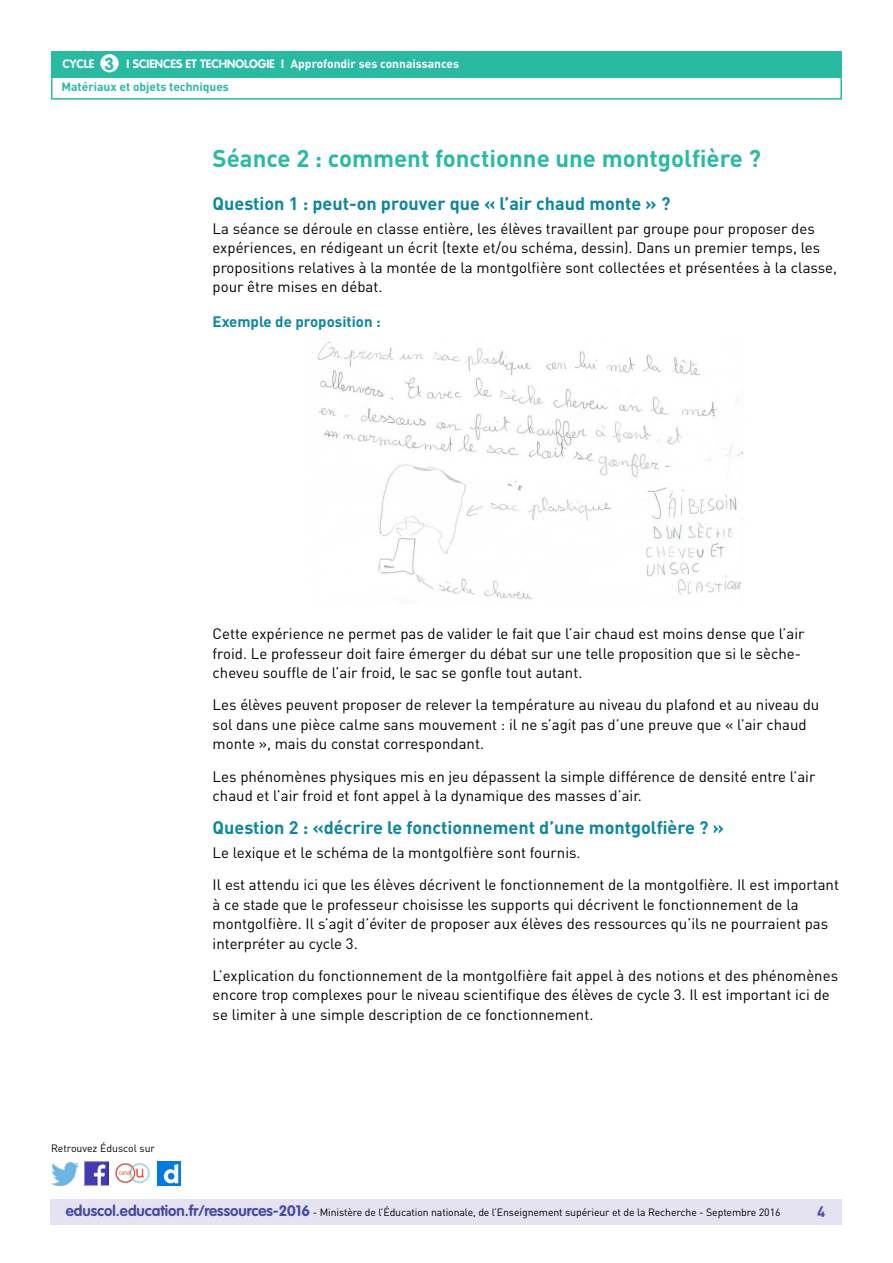
<style>
.page{position:relative;width:893px;height:1263px;background:#fff}
.page>*{position:absolute;margin:0;border:0;box-sizing:border-box;transform-origin:0 0}
.t1{font:700 24px "DIN Pro";color:#2abaa2}
.t2{font:700 18px "DIN Pro";color:#0e869e}
.t3{font:700 17.25px "VAG Rounded Std";color:#2abaa2}
.t4{font:15px/19.5px "DIN Pro";color:#000}
.t5{font:700 15px "DIN Pro";color:#0e869e}
.t6{font:700 15px "DIN Pro";color:#4b499e}
.t7{font:700 12px/23.1px "DIN Pro";color:#fff}
.t8{font:700 12px "VAG Rounded Std";color:#fff}
.t9{font:10.5px "DIN Pro";letter-spacing:-.01em;color:#000}
.s1{font-family:"VAG Rounded Std"}
.s2{color:#2abaa2}
.s3{font-family:"VAG Rounded Std";font-weight:700;font-size:15px;color:#4b499e}
</style>
<div class="page">
<div style="left:50px;top:1199px;width:791px;height:26px;background:#e5e3f2"></div>
<div style="left:51px;top:51px;width:791px;height:27px;background:#2abaa2"></div>
<div style="left:100px;top:54px;width:19px;height:18px;background:#fff;border-radius:50%"></div>
<div style="left:51px;top:75px;width:791px;height:25px;border:2px solid #2abaa2"></div>
<img style="left:85px;top:1162px;width:23px;height:23px">
<img style="left:51px;top:1163px;width:28px;height:22px">
<img style="left:158px;top:1162px;width:22px;height:23px">
<img style="left:115px;top:1162px;width:35px;height:22px">
<img style="left:318px;top:341px;width:425px;height:258px">
<p class="t3" style="left:105px;top:53px;width:11px">3</p>
<p class="t7" style="left:61px;top:52px;width:399px;text-indent:124px"><span class="s1">et technologie I</span> Approfondir ses connaissances<br><span class="s2">Matériaux et objets techniques</span></p>
<p class="t8" style="left:63px;top:57px;width:33px">CYCLE</p>
<p class="t8" style="left:127px;top:57px;width:44px">I Sciences</p>
<h1 class="t1" style="left:213px;top:143px;width:550px">Séance 2 : comment fonctionne une montgolfière ?</h1>
<p class="t2" style="left:213px;top:192px;width:459px">Question 1 : peut-on prouver que « l’air chaud monte » ?</p>
<p class="t4" style="left:213px;top:218px;width:626px">La séance se déroule en classe entière, les élèves travaillent par groupe pour proposer des expériences, en rédigeant un écrit (texte et/ou schéma, dessin). Dans un premier temps, les propositions relatives à la montée de la montgolfière sont collectées et présentées à la classe, pour être mises en débat.</p>
<p class="t5" style="left:213px;top:312px;width:170px">Exemple de proposition :</p>
<p class="t9" style="left:51px;top:1141px;width:106px">Retrouvez Éduscol sur</p>
<p class="t4" style="left:213px;top:624px;width:593px">Cette expérience ne permet pas de valider le fait que l’air chaud est moins dense que l’air froid. Le professeur doit faire émerger du débat sur une telle proposition que si le sèche&shy;cheveu souffle de l’air froid, le sac se gonfle tout autant.</p>
<p class="t4" style="left:213px;top:695px;width:608px">Les élèves peuvent proposer de relever la température au niveau du plafond et au niveau du sol dans une pièce calme sans mouvement : il ne s’agit pas d’une preuve que « l’air chaud monte », mais du constat correspondant.</p>
<p class="t4" style="left:213px;top:766px;width:604px">Les phénomènes physiques mis en jeu dépassent la simple différence de densité entre l’air chaud et l’air froid et font appel à la dynamique des masses d’air.</p>
<p class="t2" style="left:213px;top:816px;width:513px">Question 2 : «décrire le fonctionnement d’une montgolfière ? »</p>
<p class="t4" style="left:213px;top:836px;width:628px;line-height:32.2px">Le lexique et le schéma de la montgolfière sont fournis.<br>Il est attendu ici que les élèves décrivent le fonctionnement de la montgolfière. Il est important</p>
<p class="t4" style="left:213px;top:894px;width:617px">à ce stade que le professeur choisisse les supports qui décrivent le fonctionnement de la montgolfière. Il s’agit d’éviter de proposer aux élèves des ressources qu’ils ne pourraient pas interpréter au cycle 3.</p>
<p class="t4" style="left:213px;top:965px;width:627px">L’explication du fonctionnement de la montgolfière fait appel à des notions et des phénomènes encore trop complexes pour le niveau scientifique des élèves de cycle 3. Il est important ici de se limiter à une simple description de ce fonctionnement.</p>
<p class="t9" style="left:66px;top:1205px;width:716px"><span class="s3">eduscol.education.fr/ressources-2016</span> - Ministère de l’Éducation nationale, de l’Enseignement supérieur et de la Recherche - Septembre 2016</p>
<p class="t6" style="left:817px;top:1201px;width:10px">4</p>
</div>
